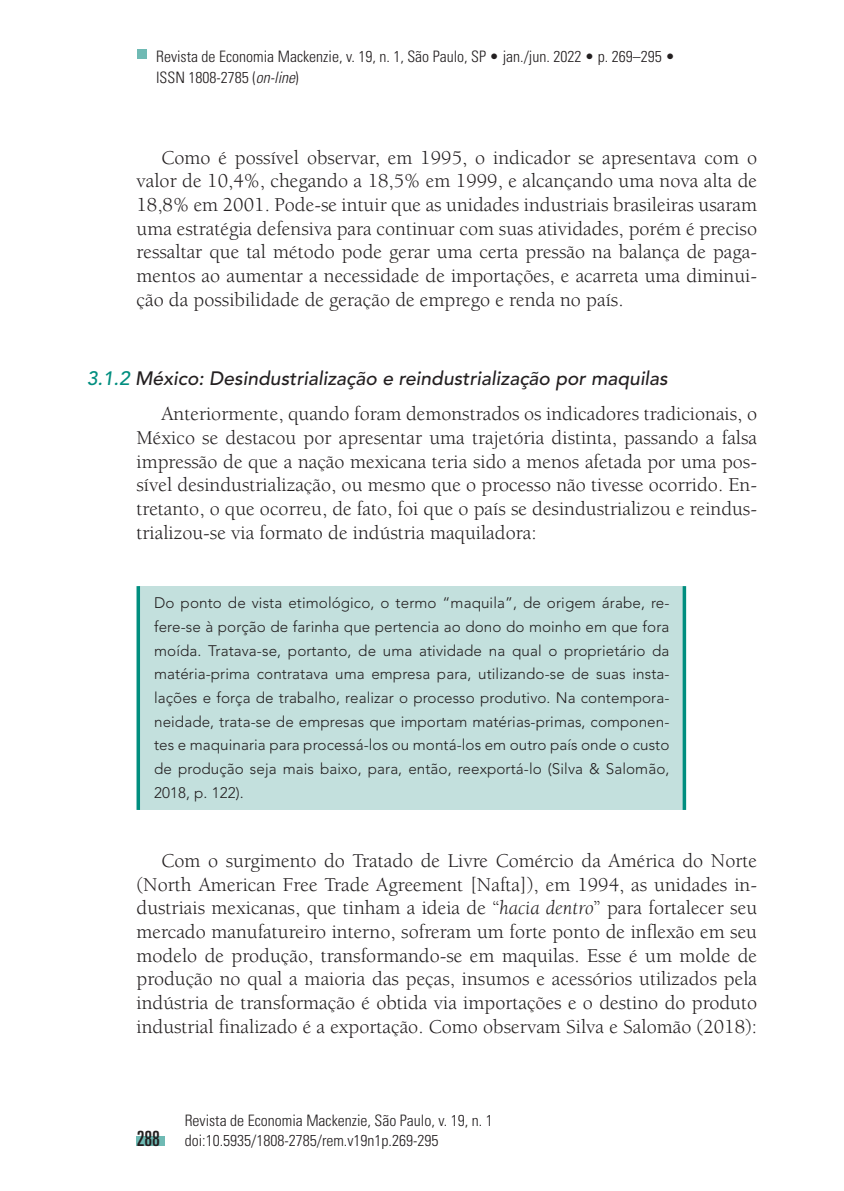
<style>
.page{position:relative;width:844px;height:1191px;background:#fff}
.page>*{position:absolute;margin:0;border:0;box-sizing:border-box;transform-origin:0 0}
.t1{font:ultra-condensed 21px "Univers";color:#231f20}
.t2{font:20.12px/23.6px "Berkeley";color:#231f20;text-align:justify}
.t3{font:italic 500 19.25px "Avenir";color:#231f20}
.t4{font:300 condensed 15.75px/21px "Univers";color:#231f20}
.t5{font:300 15.22px/23.6px "Avenir";letter-spacing:.005em;color:#231f20;text-align:justify}
.s1{font-style:italic}
.s2{color:#008e7f}
</style>
<div class="page">
<div style="left:137px;top:1136px;width:28px;height:9px;background:#6fbab4"></div>
<div style="left:137px;top:50px;width:9px;height:9px;background:#6fbab4"></div>
<div style="left:138px;top:586px;width:546px;height:224px;background:#c3e0dd"></div>
<svg style="left:136px;top:586px;width:4px;height:224px"></svg>
<svg style="left:682px;top:586px;width:4px;height:224px"></svg>
<p class="t4" style="left:156px;top:46px;width:520px">Revista de Economia Mackenzie, v. 19, n. 1, São Paulo, SP • jan./jun. 2022 • p. 269–295 •<br>ISSN 1808-2785 (<span class="s1">on-line</span>)</p>
<p class="t2" style="left:136px;top:146px;width:622px;text-indent:25px">Como é possível observar, em 1995, o indicador se apresentava com o valor de 10,4%, chegando a 18,5% em 1999, e alcançando uma nova alta de 18,8% em 2001. Pode-se intuir que as unidades industriais brasileiras usaram uma estratégia defensiva para continuar com suas atividades, porém é preciso ressaltar que tal método pode gerar uma certa pressão na balança de paga&shy;mentos ao aumentar a necessidade de importações, e acarreta uma diminui&shy;ção da possibilidade de geração de emprego e renda no país.</p>
<p class="t3" style="left:87px;top:367px;width:582px"><span class="s2">3.1.2</span> México: Desindustrialização e reindustrialização por maquilas</p>
<p class="t2" style="left:136px;top:403px;width:622px;text-indent:25px">Anteriormente, quando foram demonstrados os indicadores tradicionais, o México se destacou por apresentar uma trajetória distinta, passando a falsa impressão de que a nação mexicana teria sido a menos afetada por uma pos&shy;sível desindustrialização, ou mesmo que o processo não tivesse ocorrido. En&shy;tretanto, o que ocorreu, de fato, foi que o país se desindustrializou e reindus&shy;trializou-se via formato de indústria maquiladora:</p>
<p class="t5" style="left:154px;top:591px;width:516px">Do ponto de vista etimológico, o termo “maquila”, de origem árabe, re&shy;fere-se à porção de farinha que pertencia ao dono do moinho em que fora moída. Tratava-se, portanto, de uma atividade na qual o proprietário da matéria-prima contratava uma empresa para, utilizando-se de suas insta&shy;lações e força de trabalho, realizar o processo produtivo. Na contempora&shy;neidade, trata-se de empresas que importam matérias-primas, componen&shy;tes e maquinaria para processá-los ou montá-los em outro país onde o custo de produção seja mais baixo, para, então, reexportá-lo (Silva &amp; Salomão, 2018, p. 122).</p>
<p class="t2" style="left:136px;top:849px;width:622px;text-indent:25px">Com o surgimento do Tratado de Livre Comércio da América do Norte (North American Free Trade Agreement [Nafta]), em 1994, as unidades in&shy;dustriais mexicanas, que tinham a ideia de “<span class="s1">hacia dentro</span>” para fortalecer seu mercado manufatureiro interno, sofreram um forte ponto de inflexão em seu modelo de produção, transformando-se em maquilas. Esse é um molde de produção no qual a maioria das peças, insumos e acessórios utilizados pela indústria de transformação é obtida via importações e o destino do produto industrial finalizado é a exportação. Como observam Silva e Salomão (2018):</p>
<p class="t1" style="left:137px;top:1126px;width:25px">288</p>
<p class="t4" style="left:185px;top:1110px;width:309px;line-height:20.1px">Revista de Economia Mackenzie, São Paulo, v. 19, n. 1 doi:10.5935/1808-2785/rem.v19n1p.269-295</p>
</div>
